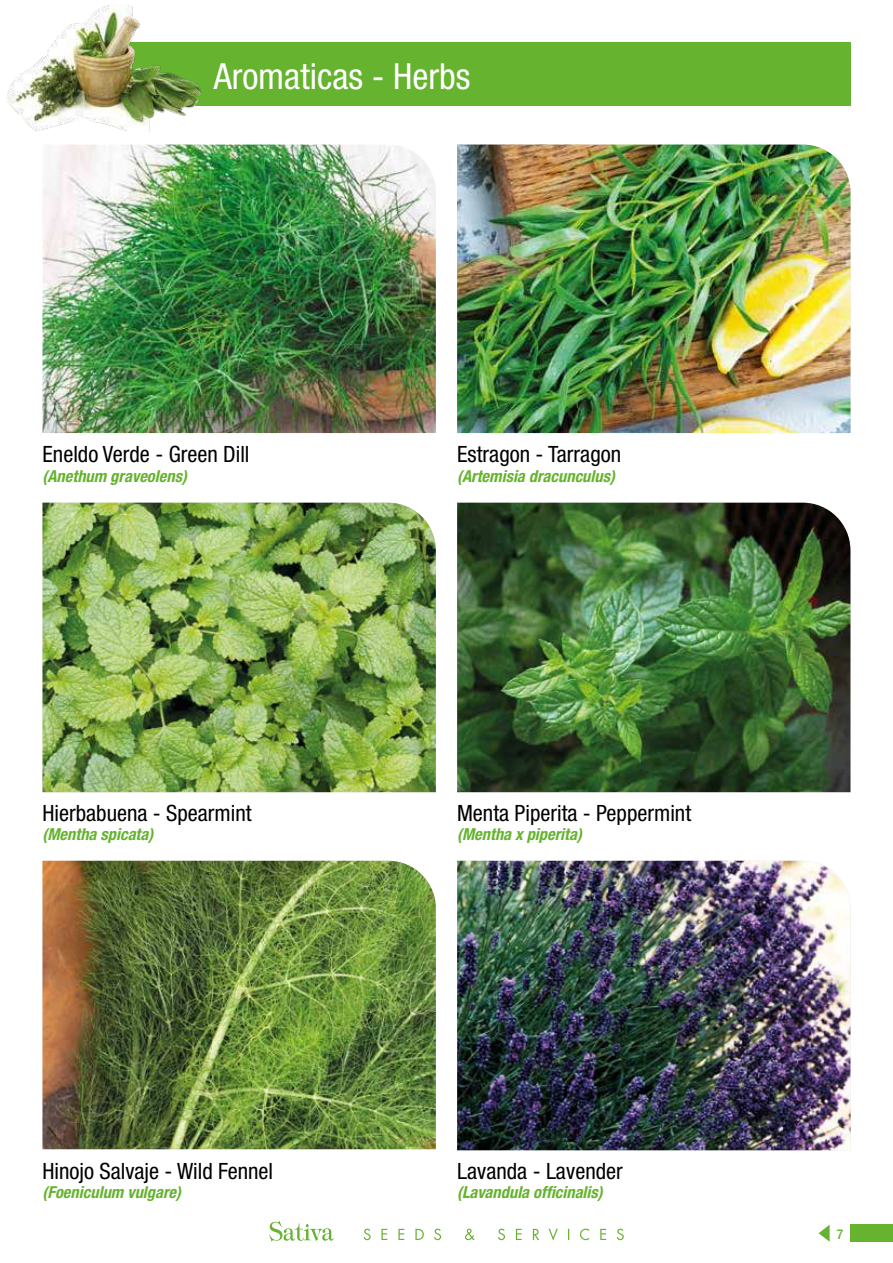
<style>
.page{position:relative;width:893px;height:1263px;background:#fff}
.page>*{position:absolute;margin:0;border:0;box-sizing:border-box;transform-origin:0 0}
.t1{font:condensed 36px "Helvetica Neue";color:#fff}
.t2{font:condensed 22.5px "Helvetica Neue";color:#000}
.t3{font:italic 700 condensed 16.5px "Helvetica Neue";color:#65b32e}
.t4{font:500 condensed 13.5px "Helvetica Neue";color:#65b32e}
</style>
<div class="page">
<svg style="left:819px;top:1225px;width:11px;height:17px"></svg>
<div style="left:850px;top:1225px;width:43px;height:17px;background:#65b32e"></div>
<svg style="left:364px;top:1228px;width:260px;height:13px"></svg>
<svg style="left:269px;top:1220px;width:65px;height:22px"></svg>
<img style="left:43px;top:861px;width:393px;height:288px">
<img style="left:457px;top:145px;width:393px;height:288px">
<img style="left:457px;top:861px;width:393px;height:289px">
<div style="left:73px;top:43px;width:777px;height:63px;background:#65b32e"></div>
<img style="left:7px;top:4px;width:202px;height:127px">
<img style="left:43px;top:145px;width:393px;height:288px">
<img style="left:457px;top:503px;width:393px;height:289px">
<img style="left:43px;top:503px;width:393px;height:289px">
<h1 class="t1" style="left:214px;top:55px;width:258px">Aromaticas - Herbs</h1>
<p class="t2" style="left:43px;top:441px;width:208px">Eneldo Verde - Green Dill</p>
<p class="t3" style="left:43px;top:466px;width:146px">(Anethum graveolens)</p>
<p class="t2" style="left:457px;top:441px;width:166px">Estragon - Tarragon</p>
<p class="t3" style="left:457px;top:466px;width:159px">(Artemisia dracunculus)</p>
<p class="t2" style="left:43px;top:800px;width:211px">Hierbabuena - Spearmint</p>
<p class="t3" style="left:43px;top:824px;width:112px">(Mentha spicata)</p>
<p class="t2" style="left:457px;top:800px;width:236px">Menta Piperita - Peppermint</p>
<p class="t3" style="left:457px;top:824px;width:126px">(Mentha x piperita)</p>
<p class="t2" style="left:43px;top:1158px;width:232px">Hinojo Salvaje - Wild Fennel</p>
<p class="t3" style="left:43px;top:1182px;width:140px">(Foeniculum vulgare)</p>
<p class="t2" style="left:457px;top:1158px;width:167px">Lavanda - Lavender</p>
<p class="t3" style="left:457px;top:1182px;width:147px">(Lavandula officinalis)</p>
<p class="t4" style="left:837px;top:1226px;width:8px">7</p>
</div>
